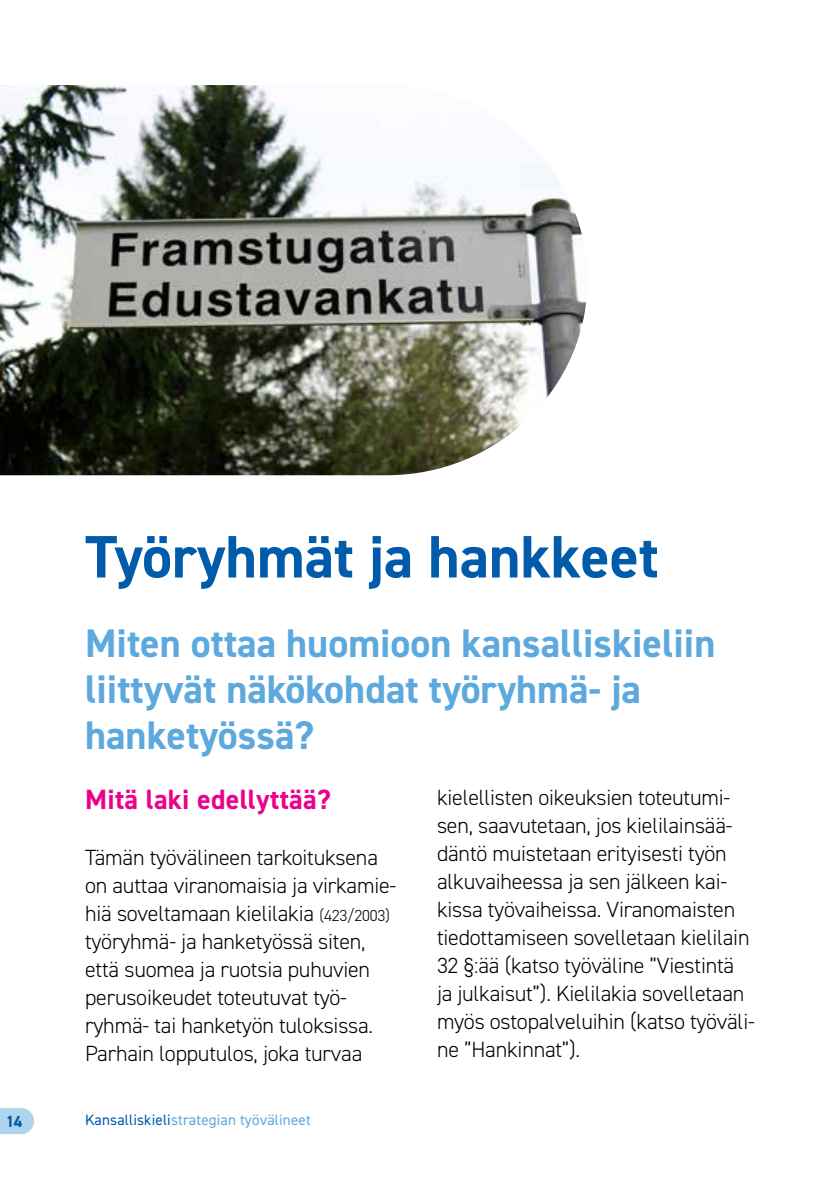
<style>
.page{position:relative;width:840px;height:1191px;background:#fff}
.page>*{position:absolute;margin:0;border:0;box-sizing:border-box;transform-origin:0 0}
.t1{font:700 60px "DIN2014";color:#005baa}
.t2{font:700 40px/46px "DIN2014";color:#5da9dd}
.t3{font:700 28px "DIN2014";letter-spacing:.01em;color:#ec008c}
.t4{font:300 22px/28px "DIN2014";letter-spacing:-.01em;color:#000}
.t5{font:700 16px "DIN2014";color:#005baa}
.t6{font:15px "DIN2014";letter-spacing:.01em;color:#5da9dd}
.s1{font-size:16px}
.s2{color:#005baa}
</style>
<div class="page">
<svg style="left:0;top:1108px;width:34px;height:26px"></svg>
<img style="left:0;top:85px;width:586px;height:390px">
<h1 class="t1" style="left:85px;top:517px;width:574px">Työryhmät ja hankkeet</h1>
<h2 class="t2" style="left:85px;top:620px;width:631px">Miten ottaa huomioon kansalliskieliin liittyvät näkökohdat työryhmä- ja hanketyössä?</h2>
<p class="t3" style="left:85px;top:781px;width:247px">Mitä laki edellyttää?</p>
<p class="t4" style="left:85px;top:843px;width:312px">Tämän työvälineen tarkoituksena on auttaa viranomaisia ja virkamie&shy;hiä soveltamaan kielilakia <span class="s1">(423/2003) </span>työryhmä- ja hanketyössä siten, että suomea ja ruotsia puhuvien perusoikeudet toteutuvat työ&shy;ryhmä- tai hanketyön tuloksissa.<br>Parhain lopputulos, joka turvaa</p>
<p class="t5" style="left:6px;top:1111px;width:18px">14</p>
<p class="t6" style="left:85px;top:1110px;width:227px"><span class="s2">Kansalliskieli</span>strategian työvälineet</p>
<p class="t4" style="left:437px;top:783px;width:319px">kielellisten oikeuksien toteutumi&shy;sen, saavutetaan, jos kielilainsää&shy;däntö muistetaan erityisesti työn alkuvaiheessa ja sen jälkeen kai&shy;kissa työvaiheissa. Viranomaisten tiedottamiseen sovelletaan kielilain 32 §:ää (katso työväline ”Viestintä ja julkaisut”). Kielilakia sovelletaan myös ostopalveluihin (katso työväli&shy;ne ”Hankinnat”).</p>
</div>
